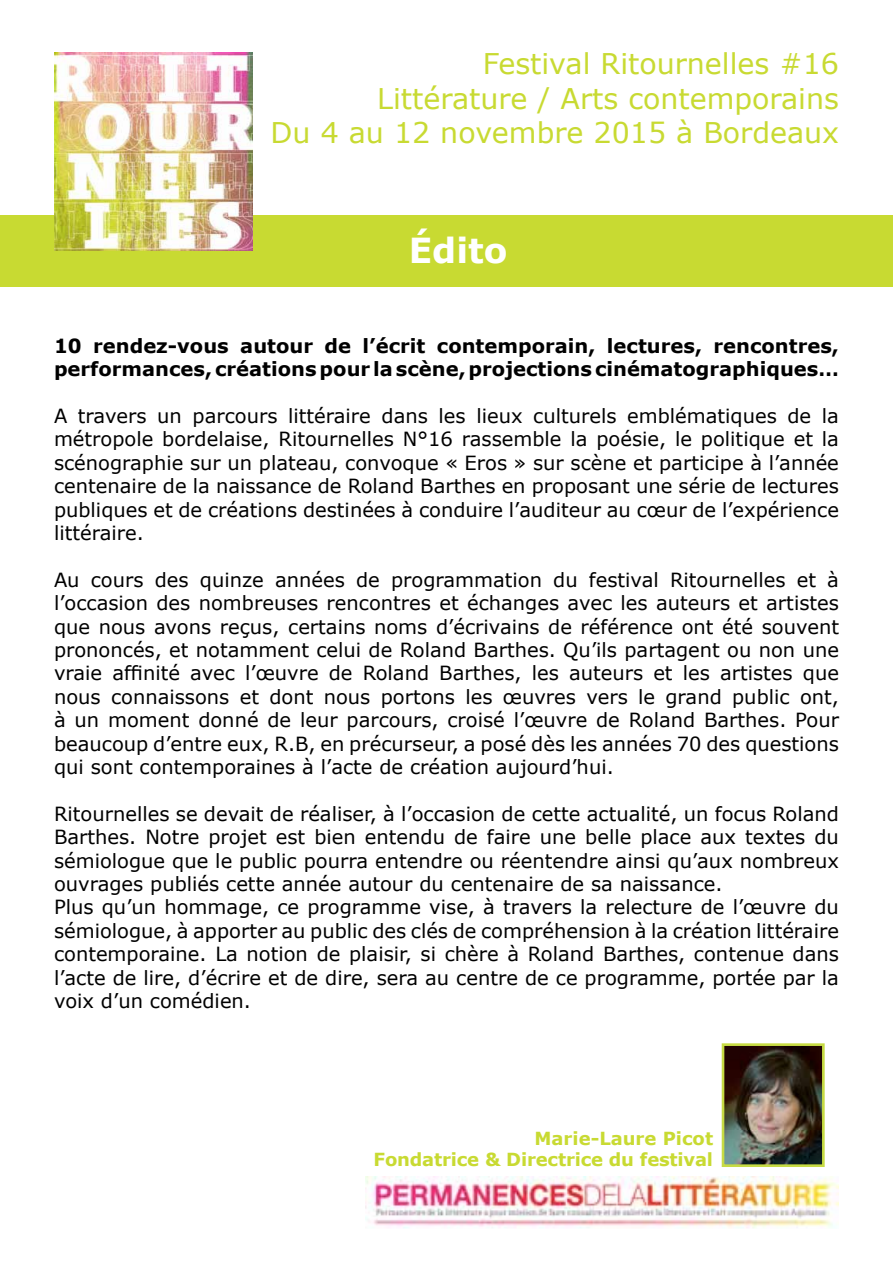
<style>
.page{position:relative;width:893px;height:1263px;background:#fff}
.page>*{position:absolute;margin:0;border:0;box-sizing:border-box;transform-origin:0 0}
.t1{font:700 34.5px "Verdana";color:#fff}
.t2{font:28.5px/34.2px "Verdana";color:#c8da32;text-align:right}
.t3{font:19.5px/23.4px "Verdana";color:#000;text-align:justify}
.t4{font:700 19.5px/23.4px "Verdana";color:#000}
.t5{font:700 18px/21.6px "Verdana";letter-spacing:-.01em;color:#c8da32;text-align:right}
</style>
<div class="page">
<div style="left:0;top:215px;width:892px;height:72px;background:#c8da32"></div>
<img style="left:366px;top:1176px;width:473px;height:52px">
<img style="left:726px;top:1047px;width:95px;height:116px">
<div style="left:722px;top:1043px;width:103px;height:124px;border:3px solid #c7db44"></div>
<img style="left:54px;top:53px;width:199px;height:198px">
<h2 class="t2" style="left:271px;top:46px;width:570px">Festival Ritournelles #16<br>Littérature / Arts contemporains<br>Du 4 au 12 novembre 2015 à Bordeaux</h2>
<h1 class="t1" style="left:409px;top:228px;width:100px">Édito</h1>
<p class="t4" style="left:54px;top:333px;width:786px">10 rendez-vous autour de l’écrit contemporain, lectures, rencontres, performances, créations pour la scène, projections cinématographiques…</p>
<p class="t3" style="left:54px;top:403px;width:786px">A travers un parcours littéraire dans les lieux culturels emblématiques de la métropole bordelaise, Ritournelles N°16 rassemble la poésie, le politique et la scénographie sur un plateau, convoque « Eros » sur scène et participe à l’année centenaire de la naissance de Roland Barthes en proposant une série de lectures publiques et de créations destinées à conduire l’auditeur au cœur de l’expérience littéraire.</p>
<p class="t3" style="left:54px;top:567px;width:786px">Au cours des quinze années de programmation du festival Ritournelles et à l’occasion des nombreuses rencontres et échanges avec les auteurs et artistes que nous avons reçus, certains noms d’écrivains de référence ont été souvent prononcés, et notamment celui de Roland Barthes. Qu’ils partagent ou non une vraie affinité avec l’œuvre de Roland Barthes, les auteurs et les artistes que nous connaissons et dont nous portons les œuvres vers le grand public ont, à un moment donné de leur parcours, croisé l’œuvre de Roland Barthes. Pour beaucoup d’entre eux, R.B, en précurseur, a posé dès les années 70 des questions qui sont contemporaines à l’acte de création aujourd’hui.</p>
<p class="t3" style="left:54px;top:801px;width:786px;text-align:left">Ritournelles se devait de réaliser, à l’occasion de cette actualité, un focus Roland Barthes. Notre projet est bien entendu de faire une belle place aux textes du sémiologue que le public pourra entendre ou réentendre ainsi qu’aux nombreux ouvrages publiés cette année autour du centenaire de sa naissance.<br>Plus qu’un hommage, ce programme vise, à travers la relecture de l’œuvre du sémiologue, à apporter au public des clés de compréhension à la création littéraire contemporaine. La notion de plaisir, si chère à Roland Barthes, contenue dans l’acte de lire, d’écrire et de dire, sera au centre de ce programme, portée par la voix d’un comédien.</p>
<p class="t5" style="left:373px;top:1127px;width:341px">Marie-Laure Picot<br>Fondatrice &amp; Directrice du festival</p>
</div>
